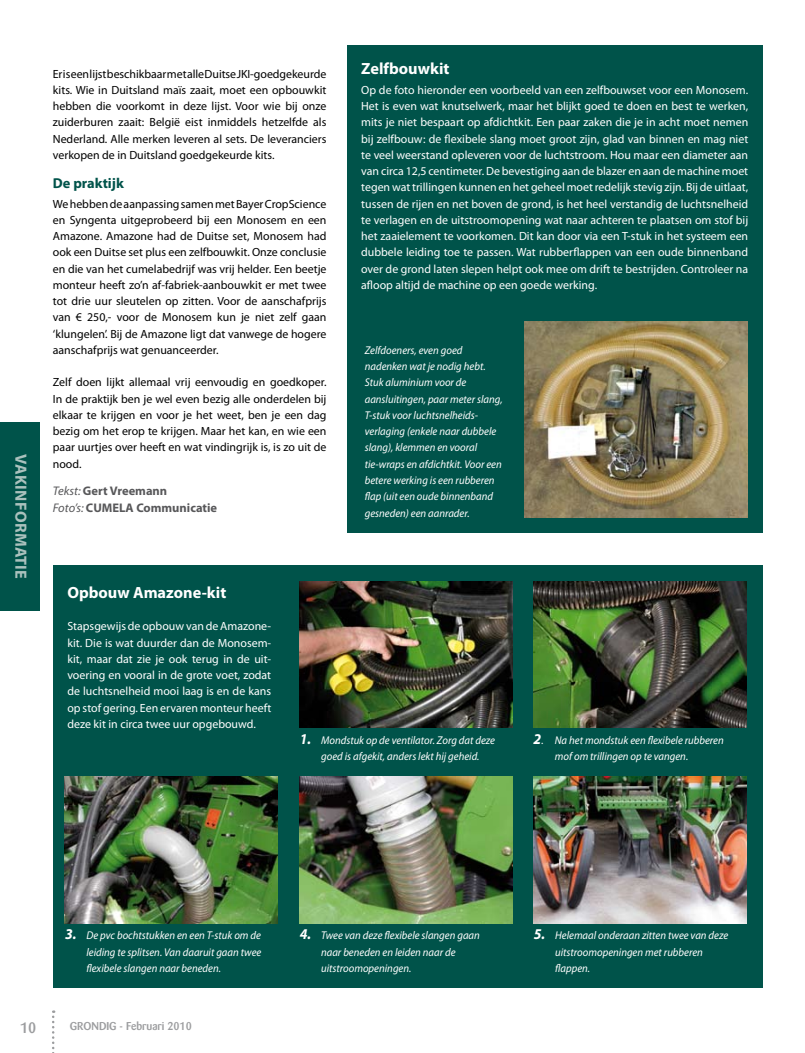
<style>
.page{position:relative;width:805px;height:1053px;background:#fff}
.page>*{position:absolute;margin:0;border:0;box-sizing:border-box;transform-origin:0 0}
.t1{font:700 16.25px "Myriad Pro";color:#fff}
.t2{font:700 16.25px "Myriad Pro";letter-spacing:.02em;color:#aac1bd}
.t3{font:500 15px "Barmeno Pro";color:#9c9d9f}
.t4{font:700 14.38px "Myriad Pro";color:#00534a}
.t5{font:700 12.5px/16.2px "Myriad Pro";color:#58585a}
.t6{font:11.88px/16.2px "Myriad Pro";color:#fff;text-align:justify}
.t7{font:11.88px/16.2px "Myriad Pro";color:#000;text-align:justify}
.t8{font:italic 11.25px/16.2px "Myriad Pro";color:#fff;scale:.95 1}
.t9{font:500 11.25px "Barmeno Pro";color:#9c9d9f}
.s1{font-weight:400;font-style:italic}
.s2{font-weight:700;font-size:15px}
</style>
<div class="page">
<svg style="left:52px;top:1010px;width:2px;height:43px"></svg>
<div style="left:53px;top:565px;width:709px;height:423px;background:#00534a"></div>
<img style="left:533px;top:776px;width:213px;height:147px">
<img style="left:299px;top:581px;width:213px;height:146px">
<img style="left:299px;top:776px;width:213px;height:147px">
<img style="left:65px;top:776px;width:213px;height:147px">
<img style="left:533px;top:581px;width:213px;height:146px">
<div style="left:347px;top:45px;width:415px;height:487px;background:#00534a"></div>
<img style="left:524px;top:322px;width:223px;height:195px">
<div style="left:0;top:422px;width:39px;height:188px;background:#00534a"></div>
<h1 class="t2" style="left:32px;top:454px;width:126px;rotate:90deg">vakinformatie</h1>
<p class="t7" style="left:53px;top:65px;width:275px">Er is een lijst beschikbaar met alle Duitse JKI-goedgekeurde kits. Wie in Duitsland maïs zaait, moet een opbouwkit hebben die voorkomt in deze lijst. Voor wie bij onze zuiderburen zaait: België eist inmiddels hetzelfde als Nederland. Alle merken leveren al sets. De leveranciers verkopen de in Duitsland goedgekeurde kits.</p>
<p class="t4" style="left:53px;top:173px;width:73px">De praktijk</p>
<p class="t7" style="left:53px;top:195px;width:275px">We hebben de aanpassing samen met Bayer CropScience en Syngenta uitgeprobeerd bij een Monosem en een Amazone. Amazone had de Duitse set, Monosem had ook een Duitse set plus een zelfbouwkit. Onze conclusie en die van het cumelabedrijf was vrij helder. Een beetje monteur heeft zo’n af-fabriek-aanbouwkit er met twee tot drie uur sleutelen op zitten. Voor de aanschafprijs van € 250,- voor de Monosem kun je niet zelf gaan ‘klungelen’. Bij de Amazone ligt dat vanwege de hogere aanschafprijs wat genuanceerder.</p>
<p class="t7" style="left:53px;top:374px;width:275px">Zelf doen lijkt allemaal vrij eenvoudig en goedkoper.<br>In de praktijk ben je wel even bezig alle onderdelen bij elkaar te krijgen en voor je het weet, ben je een dag bezig om het erop te krijgen. Maar het kan, en wie een paar uurtjes over heeft en wat vindingrijk is, is zo uit de nood.</p>
<p class="t5" style="left:53px;top:482px;width:166px"><span class="s1">Tekst:</span> Gert Vreemann<br><span class="s1">Foto’s:</span> CUMELA Communicatie</p>
<h1 class="t1" style="left:67px;top:581px;width:160px">Opbouw Amazone-kit</h1>
<p class="t6" style="left:67px;top:618px;width:205px">Stapsgewijs de opbouw van de Amazone&shy;kit. Die is wat duurder dan de Monosem&shy;kit, maar dat zie je ook terug in de uit&shy;voering en vooral in de grote voet, zodat de luchtsnelheid mooi laag is en de kans op stof gering. Een ervaren monteur heeft deze kit in circa twee uur opgebouwd.</p>
<h1 class="t1" style="left:361px;top:58px;width:90px">Zelfbouwkit</h1>
<p class="t6" style="left:361px;top:81px;width:388px">Op de foto hieronder een voorbeeld van een zelfbouwset voor een Monosem.<br>Het is even wat knutselwerk, maar het blijkt goed te doen en best te werken, mits je niet bespaart op afdichtkit. Een paar zaken die je in acht moet nemen bij zelfbouw: de flexibele slang moet groot zijn, glad van binnen en mag niet te veel weerstand opleveren voor de luchtstroom. Hou maar een diameter aan van circa 12,5 centimeter. De bevestiging aan de blazer en aan de machine moet tegen wat trillingen kunnen en het geheel moet redelijk stevig zijn. Bij de uitlaat, tussen de rijen en net boven de grond, is het heel verstandig de luchtsnelheid te verlagen en de uitstroomopening wat naar achteren te plaatsen om stof bij het zaaielement te voorkomen. Dit kan door via een T-stuk in het systeem een dubbele leiding toe te passen. Wat rubberflappen van een oude binnenband over de grond laten slepen helpt ook mee om drift te bestrijden. Controleer na afloop altijd de machine op een goede werking.</p>
<p class="t8" style="left:364px;top:342px;width:146px">Zelfdoeners, even goed nadenken wat je nodig hebt.<br>Stuk aluminium voor de aansluitingen, paar meter slang,<br>T-stuk voor luchtsnelheids&shy;verlaging (enkele naar dubbele slang), klemmen en vooral tie-wraps en afdichtkit. Voor een betere werking is een rubberen flap (uit een oude binnenband gesneden) een aanrader.</p>
<p class="t8" style="left:300px;top:732px;width:207px;text-align:center"><span class="s2">1.</span> Mondstuk op de ventilator. Zorg dat deze goed is afgekit, anders lekt hij geheid.</p>
<p class="t8" style="left:554px;top:732px;width:179px;text-indent:-21px"><span class="s2">2</span>. Na het mondstuk een flexibele rubberen mof om trillingen op te vangen.</p>
<p class="t8" style="left:86px;top:927px;width:186px;text-align:justify;text-indent:-21px"><span class="s2">3.</span> De pvc bochtstukken en een T-stuk om de leiding te splitsen. Van daaruit gaan twee flexibele slangen naar beneden.</p>
<p class="t8" style="left:321px;top:927px;width:169px;text-indent:-21px"><span class="s2">4.</span> Twee van deze flexibele slangen gaan naar beneden en leiden naar de uitstroomopeningen.</p>
<p class="t8" style="left:555px;top:927px;width:184px;text-indent:-21px"><span class="s2">5.</span> Helemaal onderaan zitten twee van deze uitstroomopeningen met rubberen flappen.</p>
<p class="t3" style="left:20px;top:1017px;width:18px">10</p>
<p class="t9" style="left:70px;top:1018px;width:123px">GRONDIG - Februari 2010</p>
</div>
